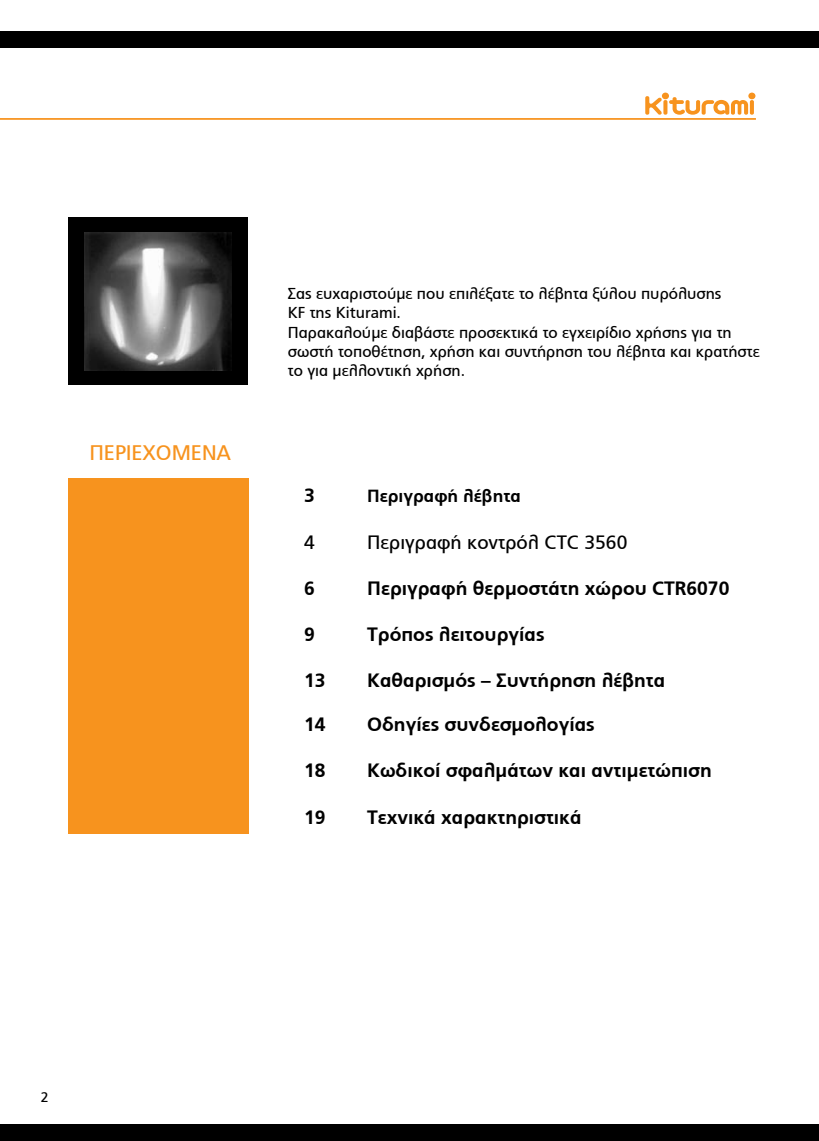
<style>
.page{position:relative;width:819px;height:1141px;background:#fff}
.page>*{position:absolute;margin:0;border:0;box-sizing:border-box;transform-origin:0 0}
.t1{font:21px "PF Catalog";color:#f7931e}
.t2{font:700 19.25px "PF Catalog";color:#000}
.t3{font:19.25px "PF Catalog";color:#000}
.t4{font:700 17.5px "PF Catalog";color:#000}
.t5{font:15.75px/19.2px "PF Catalog";color:#000}
.t6{font:14px "PF Catalog";color:#000}
</style>
<div class="page">
<hr style="left:0;top:118px;width:756px;height:2px;background:#f7931e">
<svg style="left:645px;top:93px;width:110px;height:22px"></svg>
<div style="left:0;top:1124px;width:819px;height:17px;background:#000"></div>
<div style="left:0;top:31px;width:819px;height:17px;background:#000"></div>
<div style="left:68px;top:217px;width:179px;height:168px;background:#000"></div>
<img style="left:84px;top:233px;width:147px;height:137px">
<div style="left:68px;top:478px;width:180px;height:355px;background:#f7931e"></div>
<h1 class="t1" style="left:89px;top:440px;width:143px">ΠΕΡΙΕΧΟΜΕΝΑ</h1>
<p class="t5" style="left:288px;top:284px;width:473px">Σας ευχαριστούμε που επιλέξατε το λέβητα ξύλου πυρόλυσης<br>KF της Kiturami.<br>Παρακαλούμε διαβάστε προσεκτικά το εγχειρίδιο χρήσης για τη σωστή τοποθέτηση, χρήση και συντήρηση του λέβητα και κρατήστε το για μελλοντική χρήση.</p>
<p class="t2" style="left:304px;top:484px;width:12px">3</p>
<p class="t4" style="left:367px;top:486px;width:155px">Περιγραφή λέβητα</p>
<p class="t3" style="left:304px;top:531px;width:12px">4</p>
<p class="t3" style="left:367px;top:531px;width:262px">Περιγραφή κοντρόλ CTC 3560</p>
<p class="t2" style="left:304px;top:577px;width:12px">6</p>
<p class="t2" style="left:367px;top:577px;width:363px">Περιγραφή θερμοστάτη χώρου CTR6070</p>
<p class="t2" style="left:304px;top:623px;width:12px">9</p>
<p class="t2" style="left:367px;top:623px;width:179px">Τρόπος λειτουργίας</p>
<p class="t2" style="left:304px;top:669px;width:23px">13</p>
<p class="t2" style="left:367px;top:669px;width:300px">Καθαρισμός – Συντήρηση λέβητα</p>
<p class="t2" style="left:304px;top:713px;width:23px">14</p>
<p class="t2" style="left:367px;top:713px;width:229px">Οδηγίες συνδεσμολογίας</p>
<p class="t2" style="left:304px;top:759px;width:23px">18</p>
<p class="t2" style="left:367px;top:759px;width:346px">Κωδικοί σφαλμάτων και αντιμετώπιση</p>
<p class="t2" style="left:304px;top:806px;width:23px">19</p>
<p class="t2" style="left:367px;top:806px;width:216px">Τεχνικά χαρακτηριστικά</p>
<p class="t6" style="left:41px;top:1089px;width:9px">2</p>
</div>
